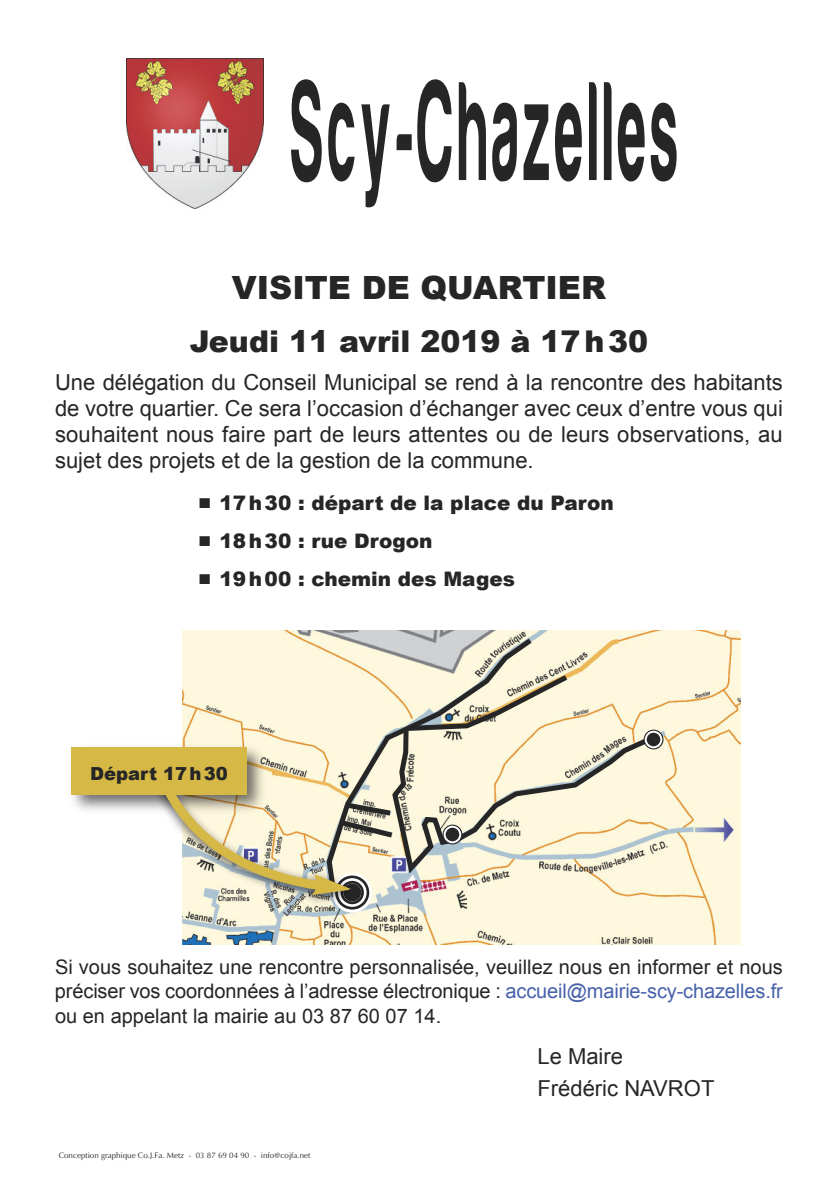
<style>
.page{position:relative;width:840px;height:1191px;background:#fff}
.page>*{position:absolute;margin:0;border:0;box-sizing:border-box;transform-origin:0 0}
.t1{font:145.6px "Harabara";letter-spacing:.1em;color:#272627;scale:.38 1}
.t2{font:900 48px "Arial";color:#272627}
.t3{font:900 32px "Arial";color:#272627}
.t4{font:900 30px "Arial";color:#272627}
.t5{font:22px/26px "Arial";color:#272627;text-align:justify}
.t6{font:20px/24.8px "Arial";color:#272627;text-align:justify}
.t7{font:900 20px "Arial";color:#272627}
.t8{font:900 18px "Arial";color:#272627}
.t9{font:8px "Optima";color:#272627}
.s1{color:#4862ab}
</style>
<div class="page">
<img style="left:127px;top:58px;width:136px;height:150px">
<img style="left:182px;top:630px;width:558px;height:314px">
<svg style="left:324px;top:633px;width:213px;height:269px"></svg>
<svg style="left:403px;top:670px;width:169px;height:54px"></svg>
<svg style="left:389px;top:724px;width:267px;height:154px"></svg>
<svg style="left:643px;top:729px;width:20px;height:20px"></svg>
<svg style="left:644px;top:730px;width:18px;height:18px"></svg>
<svg style="left:442px;top:824px;width:20px;height:20px"></svg>
<svg style="left:443px;top:825px;width:18px;height:18px"></svg>
<img style="left:71px;top:738px;width:200px;height:73px">
<img style="left:126px;top:761px;width:248px;height:179px">
<svg style="left:154px;top:774px;width:243px;height:137px"></svg>
<div style="left:71px;top:748px;width:176px;height:47px;background:#d5b845"></div>
<h1 class="t1" style="left:291px;top:56px;width:1018px">Scy-Chaze les</h1>
<h3 class="t3" style="left:232px;top:264px;width:375px">VISITE DE QUARTIER</h3>
<h3 class="t4" style="left:189px;top:319px;width:460px">Jeudi 11 avril 2019 à 17h30</h3>
<p class="t5" style="left:55px;top:369px;width:729px">Une délégation du Conseil Municipal se rend à la rencontre des habitants de votre quartier. Ce sera l’occasion d’échanger avec ceux d’entre vous qui souhaitent nous faire part de leurs attentes ou de leurs observations, au sujet des projets et de la gestion de la commune.</p>
<h2 class="t2" style="left:197px;top:455px;width:17px">.</h2>
<p class="t7" style="left:219px;top:488px;width:395px">17h30 : départ de la place du Paron</p>
<h2 class="t2" style="left:197px;top:493px;width:17px">.</h2>
<p class="t7" style="left:219px;top:526px;width:214px">18h30 : rue Drogon</p>
<h2 class="t2" style="left:197px;top:531px;width:17px">.</h2>
<p class="t7" style="left:219px;top:564px;width:297px">19h00 : chemin des Mages</p>
<p class="t8" style="left:90px;top:760px;width:139px">Départ 17h30</p>
<p class="t6" style="left:55px;top:954px;width:729px">Si vous souhaitez une rencontre personnalisée, veuillez nous en informer et nous préciser vos coordonnées à l’adresse électronique : <span class="s1">accueil@mairie-scy-chazelles.fr </span>ou en appelant la mairie au 03 87 60 07 14.</p>
<p class="t5" style="left:537px;top:1040px;width:178px;line-height:32px">Le Maire<br>Frédéric NAVROT</p>
<p class="t9" style="left:59px;top:1152px;width:253px">Conception graphique Co.J.Fa. Metz - 03 87 69 04 90 - info@cojfa.net</p>
</div>
